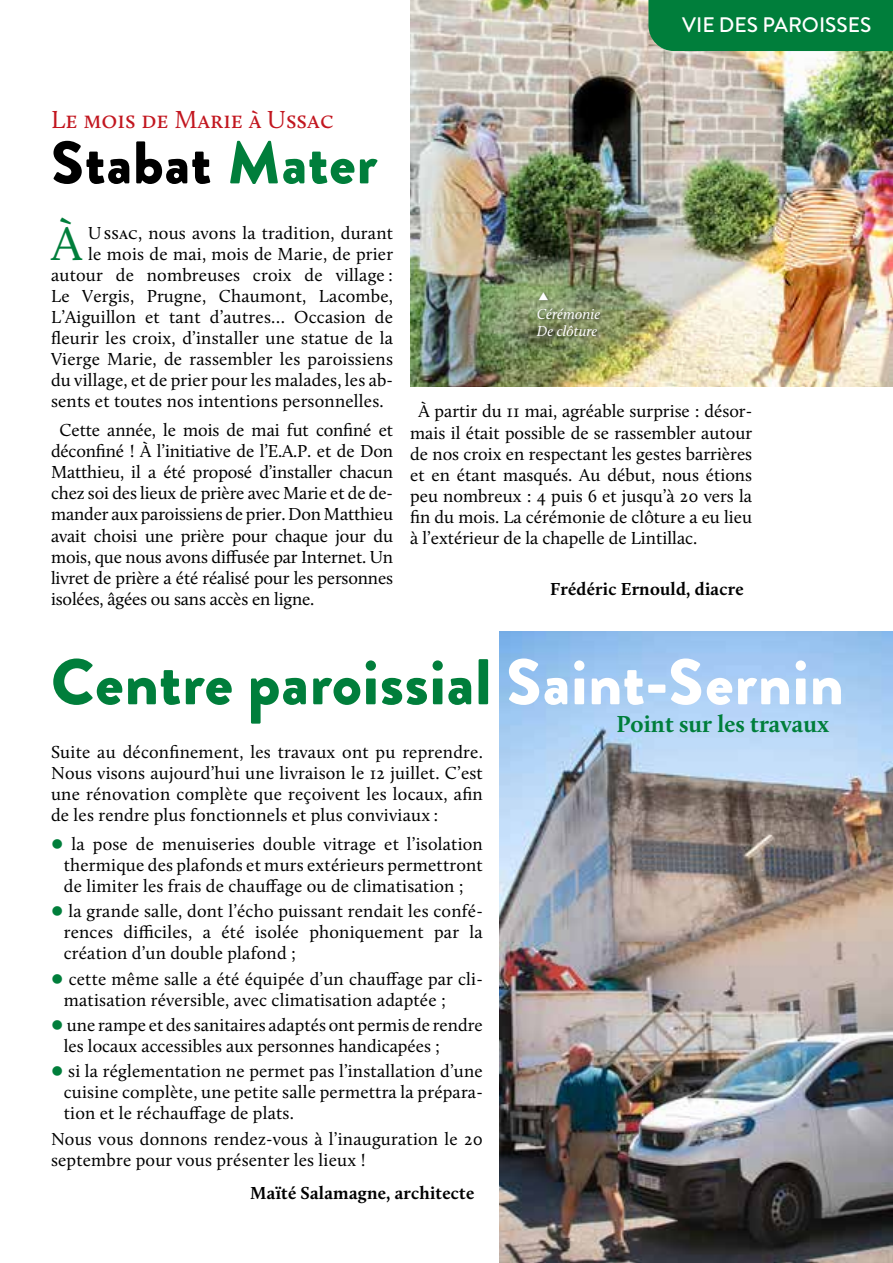
<style>
.page{position:relative;width:893px;height:1263px;background:#fff}
.page>*{position:absolute;margin:0;border:0;box-sizing:border-box;transform-origin:0 0}
.t1{font:900 64.5px "Brandon Grotesque";letter-spacing:.01em;color:#007e3b}
.t2{font:900 60px "Brandon Grotesque";letter-spacing:.015em;color:#000}
.t3{font:49.35px "Calluna";color:#007e3b}
.t4{font:25.5px "Calluna";color:#c2161f}
.t5{font:700 24px "Calluna";color:#007e3b}
.t6{font:500 21px "Brandon Grotesque";color:#fff}
.t7{font:18px/21px "Calluna";letter-spacing:.01em;color:#000;text-align:justify}
.t8{font:700 18px "Calluna";letter-spacing:.01em;color:#000}
.t9{font:italic 15px/16.5px "Calluna";color:#fff}
.s1{color:#007e3b}
.s2{color:#fff}
</style>
<div class="page">
<img style="left:410px;top:0;width:483px;height:387px">
<img style="left:500px;top:631px;width:393px;height:632px">
<div style="left:537px;top:292px;width:66px;height:46px;background:#000;opacity:.47"></div>
<div style="left:648px;top:0;width:245px;height:51px;background:#007e3b"></div>
<svg style="left:539px;top:292px;width:9px;height:8px"></svg>
<p class="t6" style="left:682px;top:10px;width:191px">VIE DES PAROISSES</p>
<h3 class="t4" style="left:51px;top:104px;width:284px">Le mois de Marie à Ussac</h3>
<h2 class="t2" style="left:51px;top:120px;width:328px">Stabat <span class="s1">Mater</span></h2>
<h3 class="t3" style="left:52px;top:213px;width:32px">À</h3>
<p class="t7" style="left:88px;top:222px;width:306px">Ussac, nous avons la tradition, durant</p>
<p class="t7" style="left:88px;top:243px;width:306px">le mois de mai, mois de Marie, de prier</p>
<p class="t7" style="left:51px;top:264px;width:344px">autour de nombreuses croix de village :</p>
<p class="t7" style="left:51px;top:285px;width:344px">Le Vergis, Prugne, Chaumont, Lacombe,</p>
<p class="t7" style="left:51px;top:306px;width:344px">L’Aiguillon et tant d’autres… Occasion de</p>
<p class="t7" style="left:51px;top:327px;width:344px">fleurir les croix, d’installer une statue de la</p>
<p class="t7" style="left:51px;top:348px;width:344px">Vierge Marie, de rassembler les paroissiens</p>
<p class="t7" style="left:51px;top:369px;width:344px">du village, et de prier pour les malades, les ab-</p>
<p class="t7" style="left:51px;top:390px;width:334px">sents et toutes nos intentions personnelles.</p>
<p class="t7" style="left:51px;top:420px;width:344px;text-indent:8px">Cette année, le mois de mai fut confiné et déconfiné ! À l’initiative de l’E.A.P. et de Don Matthieu, il a été proposé d’installer chacun chez soi des lieux de prière avec Marie et de de&shy;mander aux paroissiens de prier. Don Matthieu avait choisi une prière pour chaque jour du mois, que nous avons diffusée par Internet. Un livret de prière a été réalisé pour les personnes isolées, âgées ou sans accès en ligne.</p>
<p class="t9" style="left:537px;top:306px;width:65px">Cérémonie<br>De clôture</p>
<p class="t7" style="left:410px;top:401px;width:344px;text-indent:8px">À partir du 11 mai, agréable surprise : désor&shy;mais il était possible de se rassembler autour de nos croix en respectant les gestes barrières et en étant masqués. Au début, nous étions peu nombreux : 4 puis 6 et jusqu’à 20 vers la fin du mois. La cérémonie de clôture a eu lieu à l’extérieur de la chapelle de Lintillac.</p>
<p class="t8" style="left:550px;top:578px;width:195px">Frédéric Ernould, diacre</p>
<h1 class="t1" style="left:51px;top:636px;width:794px">Centre paroissial <span class="s2">Saint-Sernin</span></h1>
<h3 class="t5" style="left:616px;top:709px;width:214px">Point sur les travaux</h3>
<p class="t7" style="left:51px;top:741px;width:433px">Suite au déconfinement, les travaux ont pu reprendre.<br>Nous visons aujourd’hui une livraison le 12 juillet. C’est une rénovation complète que reçoivent les locaux, afin de les rendre plus fonctionnels et plus conviviaux :</p>
<p class="t7" style="left:64px;top:833px;width:421px;text-indent:8px">la pose de menuiseries double vitrage et l’isolation thermique des plafonds et murs extérieurs permettront de limiter les frais de chauffage ou de climatisation ;</p>
<p class="t7" style="left:64px;top:901px;width:421px">la grande salle, dont l’écho puissant rendait les confé&shy;rences difficiles, a été isolée phoniquement par la création d’un double plafond ;</p>
<p class="t7" style="left:64px;top:968px;width:421px">cette même salle a été équipée d’un chauffage par cli&shy;matisation réversible, avec climatisation adaptée ;</p>
<p class="t7" style="left:64px;top:1014px;width:421px">une rampe et des sanitaires adaptés ont permis de rendre les locaux accessibles aux personnes handicapées ;</p>
<p class="t7" style="left:64px;top:1060px;width:421px">si la réglementation ne permet pas l’installation d’une cuisine complète, une petite salle permettra la prépara&shy;tion et le réchauffage de plats.</p>
<p class="t7" style="left:51px;top:1128px;width:433px">Nous vous donnons rendez-vous à l’inauguration le 20 septembre pour vous présenter les lieux !</p>
<p class="t8" style="left:250px;top:1182px;width:226px">Maïté Salamagne, architecte</p>
</div>
